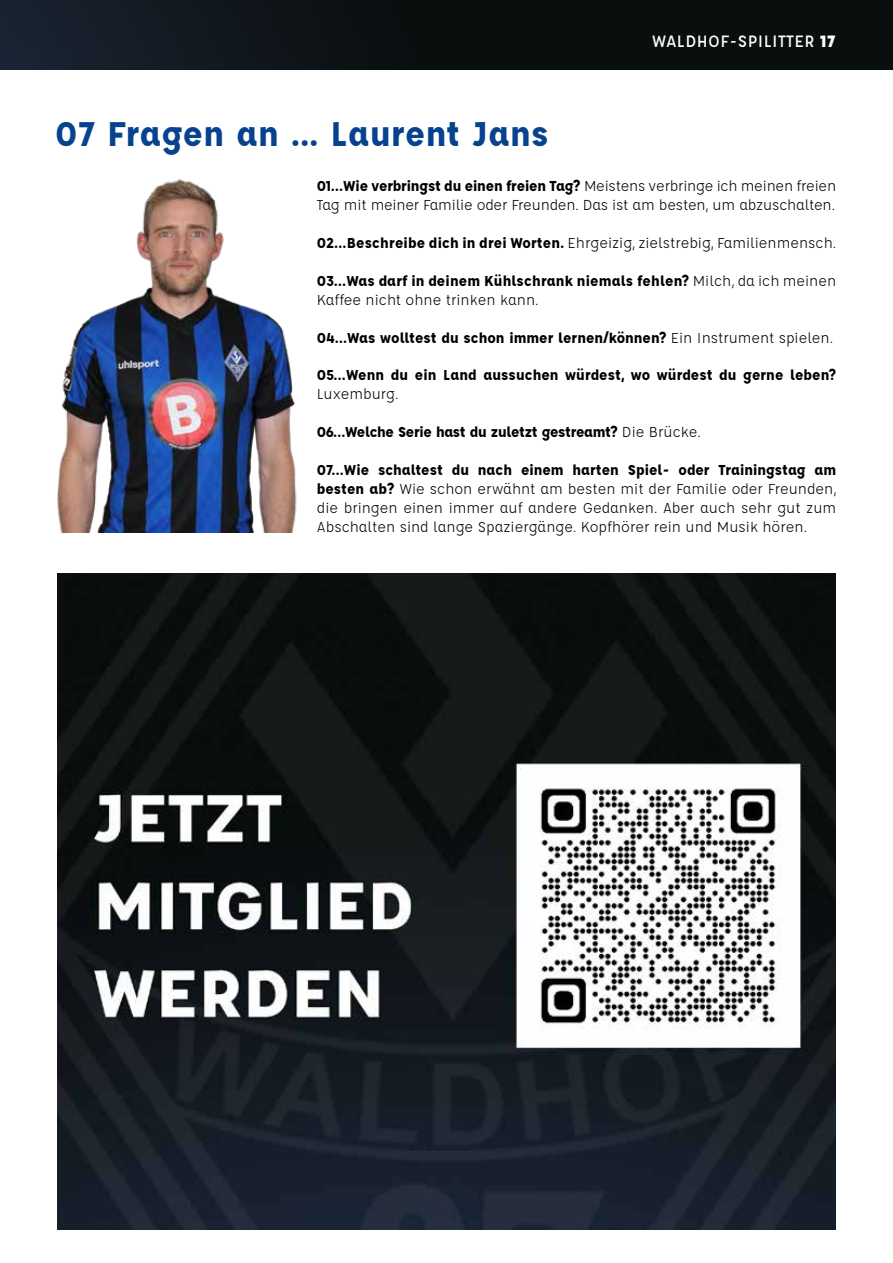
<style>
.page{position:relative;width:893px;height:1263px;background:#fff}
.page>*{position:absolute;margin:0;border:0;box-sizing:border-box;transform-origin:0 0}
.t1{font:700 37.5px "Affogato";letter-spacing:.01em;color:#06428d}
.t2{font:500 18px "Affogato";letter-spacing:.02em;color:#fff}
.t3{font:15.75px/18.9px "Affogato";color:#000}
.t4{font:700 15.75px "Affogato";color:#000}
.t5{font:700 15.75px "Affogato";letter-spacing:-.02em;color:#000}
.s1{font-weight:900}
.s2{font-weight:700}
.s3{font-weight:400}
</style>
<div class="page">
<img style="left:0;top:0;width:844px;height:69px">
<img style="left:57px;top:179px;width:240px;height:354px">
<div style="left:844px;top:0;width:49px;height:70px;background:#090e0e"></div>
<img style="left:57px;top:573px;width:779px;height:656px">
<h1 class="t1" style="left:55px;top:109px;width:495px">07 Fragen an ... Laurent Jans</h1>
<p class="t2" style="left:652px;top:30px;width:185px">WALDHOF-SPILITTER <span class="s1">17</span></p>
<p class="t3" style="left:317px;top:177px;width:521px"><span class="s2">01…Wie verbringst du einen freien Tag?</span> Meistens verbringe ich meinen freien<br>Tag mit meiner Familie oder Freunden. Das ist am besten, um abzuschalten.</p>
<p class="t3" style="left:317px;top:233px;width:521px"><span class="s2">02…Beschreibe dich in drei Worten.</span> Ehrgeizig, zielstrebig, Familienmensch.</p>
<p class="t3" style="left:317px;top:271px;width:521px"><span class="s2">03…Was darf in deinem Kühlschrank niemals fehlen?</span> Milch, da ich meinen<br>Kaffee nicht ohne trinken kann.</p>
<p class="t4" style="left:317px;top:327px;width:518px">04…Was wolltest du schon immer lernen/können? <span class="s3">Ein Instrument spielen.</span></p>
<p class="t4" style="left:317px;top:365px;width:521px">05…Wenn du ein Land aussuchen würdest, wo würdest du gerne leben?</p>
<p class="t3" style="left:317px;top:384px;width:83px">Luxemburg.</p>
<p class="t5" style="left:317px;top:422px;width:386px">06…Welche Serie hast du zuletzt gestreamt? <span class="s3">Die Brücke.</span></p>
<p class="t3" style="left:317px;top:460px;width:521px;text-align:justify"><span class="s2">07…Wie schaltest du nach einem harten Spiel- oder Trainingstag am besten ab?</span> Wie schon erwähnt am besten mit der Familie oder Freunden, die bringen einen immer auf andere Gedanken. Aber auch sehr gut zum Abschalten sind lange Spaziergänge. Kopfhörer rein und Musik hören.</p>
</div>
